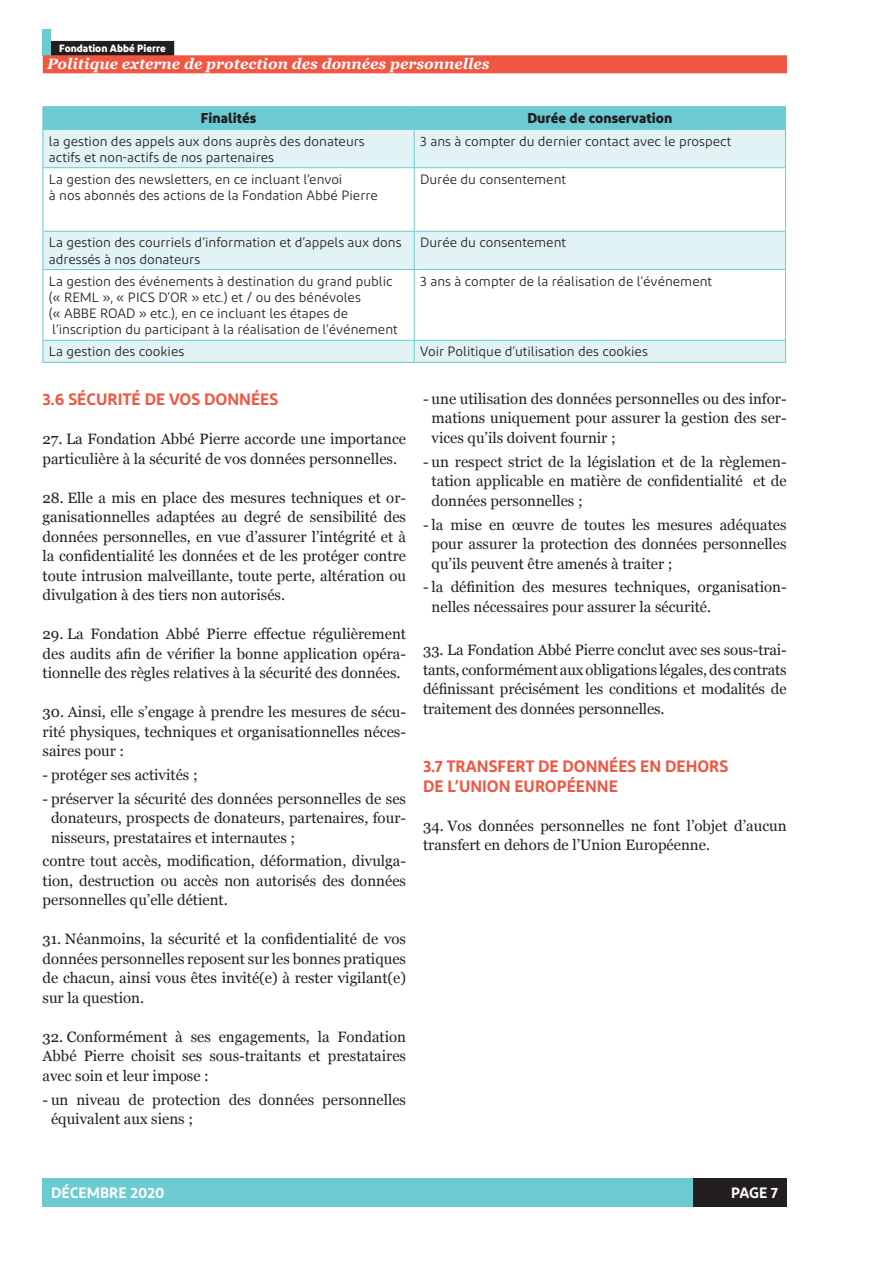
<style>
.page{position:relative;width:893px;height:1263px;background:#fff}
.page>*{position:absolute;margin:0;border:0;box-sizing:border-box;transform-origin:0 0}
.t1{font:600 16.5px/19.5px "Diodrum";color:#f05641}
.Texte_courant{font:15px/19.5px "Georgia";color:#231f20;text-align:justify}
.t2{font:italic 700 15px "Georgia";color:#fff}
.t3{font:600 15px "Diodrum";color:#fff}
.t4{font:700 14.25px "Diodrum";color:#231f20}
.TxtTab{font:13.5px/16.2px "Diodrum";color:#231f20}
.t5{font:700 10.5px "Diodrum";color:#fff}
</style>
<div class="page">
<div style="left:43px;top:1178px;width:744px;height:29px;background:#6ccad3"></div>
<div style="left:693px;top:1178px;width:94px;height:29px;background:#231f20"></div>
<div style="left:51px;top:41px;width:123px;height:15px;background:#231f20"></div>
<div style="left:43px;top:29px;width:8px;height:27px;background:#6ccad3"></div>
<div style="left:43px;top:55px;width:744px;height:18px;background:#f05641"></div>
<svg style="left:44px;top:130px;width:741px;height:232px"></svg>
<hr style="left:43px;top:106px;width:371px;height:1px;background:#6ccad3">
<hr style="left:414px;top:106px;width:372px;height:1px;background:#6ccad3">
<div style="left:43px;top:107px;width:743px;height:22px;background:#6ccad3"></div>
<hr style="left:43px;top:129px;width:371px;height:1px;background:#6ccad3">
<hr style="left:414px;top:129px;width:372px;height:1px;background:#6ccad3">
<hr style="left:43px;top:168px;width:1px;height:63px;background:#6ccad3">
<hr style="left:414px;top:168px;width:1px;height:63px;background:#6ccad3">
<hr style="left:785px;top:168px;width:1px;height:63px;background:#6ccad3">
<hr style="left:43px;top:270px;width:1px;height:70px;background:#6ccad3">
<hr style="left:414px;top:270px;width:1px;height:70px;background:#6ccad3">
<hr style="left:785px;top:270px;width:1px;height:70px;background:#6ccad3">
<hr style="left:43px;top:130px;width:1px;height:37px;background:#6ccad3">
<hr style="left:43px;top:167px;width:371px;height:1px;background:#6ccad3">
<hr style="left:414px;top:130px;width:1px;height:37px;background:#6ccad3">
<hr style="left:785px;top:130px;width:1px;height:37px;background:#6ccad3">
<hr style="left:414px;top:167px;width:372px;height:1px;background:#6ccad3">
<hr style="left:43px;top:231px;width:371px;height:1px;background:#6ccad3">
<hr style="left:43px;top:232px;width:1px;height:37px;background:#6ccad3">
<hr style="left:43px;top:269px;width:371px;height:1px;background:#6ccad3">
<hr style="left:414px;top:231px;width:372px;height:1px;background:#6ccad3">
<hr style="left:414px;top:232px;width:1px;height:37px;background:#6ccad3">
<hr style="left:785px;top:232px;width:1px;height:37px;background:#6ccad3">
<hr style="left:414px;top:269px;width:372px;height:1px;background:#6ccad3">
<hr style="left:43px;top:340px;width:371px;height:1px;background:#6ccad3">
<svg style="left:43px;top:341px;width:1px;height:21px"></svg>
<hr style="left:43px;top:362px;width:371px;height:1px;background:#6ccad3">
<hr style="left:414px;top:340px;width:372px;height:1px;background:#6ccad3">
<svg style="left:414px;top:341px;width:1px;height:21px"></svg>
<svg style="left:785px;top:341px;width:1px;height:21px"></svg>
<hr style="left:414px;top:362px;width:372px;height:1px;background:#6ccad3">
<p class="t5" style="left:59px;top:41px;width:108px">Fondation Abbé Pierre</p>
<p class="t2" style="left:47px;top:53px;width:444px">Politique externe de protection des données personnelles</p>
<p class="t4" style="left:201px;top:109px;width:57px">Finalités</p>
<p class="t4" style="left:527px;top:109px;width:146px">Durée de conservation</p>
<p class="TxtTab" style="left:49px;top:132px;width:317px">la gestion des appels aux dons auprès des donateurs actifs et non-actifs de nos partenaires</p>
<p class="TxtTab" style="left:420px;top:132px;width:313px">3 ans à compter du dernier contact avec le prospect</p>
<p class="TxtTab" style="left:49px;top:171px;width:330px">La gestion des newsletters, en ce incluant l’envoi<br>à nos abonnés des actions de la Fondation Abbé Pierre</p>
<p class="TxtTab" style="left:420px;top:171px;width:147px">Durée du consentement</p>
<p class="TxtTab" style="left:49px;top:234px;width:354px">La gestion des courriels d’information et d’appels aux dons adressés à nos donateurs</p>
<p class="TxtTab" style="left:420px;top:234px;width:147px">Durée du consentement</p>
<p class="TxtTab" style="left:49px;top:273px;width:350px">La gestion des événements à destination du grand public (« REML », « PICS D’OR » etc.) et / ou des bénévoles<br>(« ABBE ROAD » etc.), en ce incluant les étapes de l’inscription du participant à la réalisation de l’événement</p>
<p class="TxtTab" style="left:420px;top:273px;width:293px">3 ans à compter de la réalisation de l’événement</p>
<p class="TxtTab" style="left:49px;top:343px;width:137px">La gestion des cookies</p>
<p class="TxtTab" style="left:420px;top:343px;width:229px">Voir Politique d’utilisation des cookies</p>
<h3 class="t1" style="left:43px;top:389px;width:237px">3.6 SÉCURITÉ DE VOS DONNÉES</h3>
<p class="Texte_courant" style="left:43px;top:428px;width:365px">27. La Fondation Abbé Pierre accorde une importance particulière à la sécurité de vos données personnelles.</p>
<p class="Texte_courant" style="left:43px;top:487px;width:365px">28. Elle a mis en place des mesures techniques et or&shy;ganisationnelles adaptées au degré de sensibilité des données personnelles, en vue d’assurer l’intégrité et à la confidentialité les données et de les protéger contre toute intrusion malveillante, toute perte, altération ou divulgation à des tiers non autorisés.</p>
<p class="Texte_courant" style="left:43px;top:623px;width:365px">29. La Fondation Abbé Pierre effectue régulièrement des audits afin de vérifier la bonne application opéra&shy;tionnelle des règles relatives à la sécurité des données.</p>
<p class="Texte_courant" style="left:43px;top:701px;width:365px">30. Ainsi, elle s’engage à prendre les mesures de sécu&shy;rité physiques, techniques et organisationnelles néces&shy;saires pour :</p>
<p class="Texte_courant" style="left:43px;top:764px;width:157px">- protéger ses activités ;</p>
<p class="Texte_courant" style="left:51px;top:788px;width:357px;text-indent:-9px">- préserver la sécurité des données personnelles de ses donateurs, prospects de donateurs, partenaires, four&shy;nisseurs, prestataires et internautes ;</p>
<p class="Texte_courant" style="left:43px;top:851px;width:365px">contre tout accès, modification, déformation, divulga&shy;tion, destruction ou accès non autorisés des données personnelles qu’elle détient.</p>
<p class="Texte_courant" style="left:43px;top:929px;width:365px">31. Néanmoins, la sécurité et la confidentialité de vos données personnelles reposent sur les bonnes pratiques de chacun, ainsi vous êtes invité(e) à rester vigilant(e) sur la question.</p>
<p class="Texte_courant" style="left:43px;top:1026px;width:365px">32. Conformément à ses engagements, la Fondation Abbé Pierre choisit ses sous-traitants et prestataires avec soin et leur impose :</p>
<p class="Texte_courant" style="left:51px;top:1089px;width:357px;text-indent:-9px">- un niveau de protection des données personnelles équivalent aux siens ;</p>
<p class="Texte_courant" style="left:432px;top:388px;width:357px;text-indent:-9px">- une utilisation des données personnelles ou des infor&shy;mations uniquement pour assurer la gestion des ser&shy;vices qu’ils doivent fournir ;</p>
<p class="Texte_courant" style="left:432px;top:451px;width:357px;text-indent:-9px">- un respect strict de la législation et de la règlemen&shy;tation applicable en matière de confidentialité et de données personnelles ;</p>
<p class="Texte_courant" style="left:432px;top:514px;width:357px;text-indent:-9px">- la mise en œuvre de toutes les mesures adéquates pour assurer la protection des données personnelles qu’ils peuvent être amenés à traiter ;</p>
<p class="Texte_courant" style="left:432px;top:577px;width:357px;text-indent:-9px">- la définition des mesures techniques, organisation&shy;nelles nécessaires pour assurer la sécurité.</p>
<p class="Texte_courant" style="left:423px;top:639px;width:365px">33. La Fondation Abbé Pierre conclut avec ses sous-trai&shy;tants, conformément aux obligations légales, des contrats définissant précisément les conditions et modalités de traitement des données personnelles.</p>
<h3 class="t1" style="left:423px;top:756px;width:307px">3.7 TRANSFERT DE DONNÉES EN DEHORS<br>DE L’UNION EUROPÉENNE</h3>
<p class="Texte_courant" style="left:423px;top:815px;width:365px">34. Vos données personnelles ne font l’objet d’aucun transfert en dehors de l’Union Européenne.</p>
<p class="t3" style="left:51px;top:1183px;width:115px">DÉCEMBRE 2020</p>
<p class="t3" style="left:731px;top:1183px;width:48px">PAGE 7</p>
</div>
